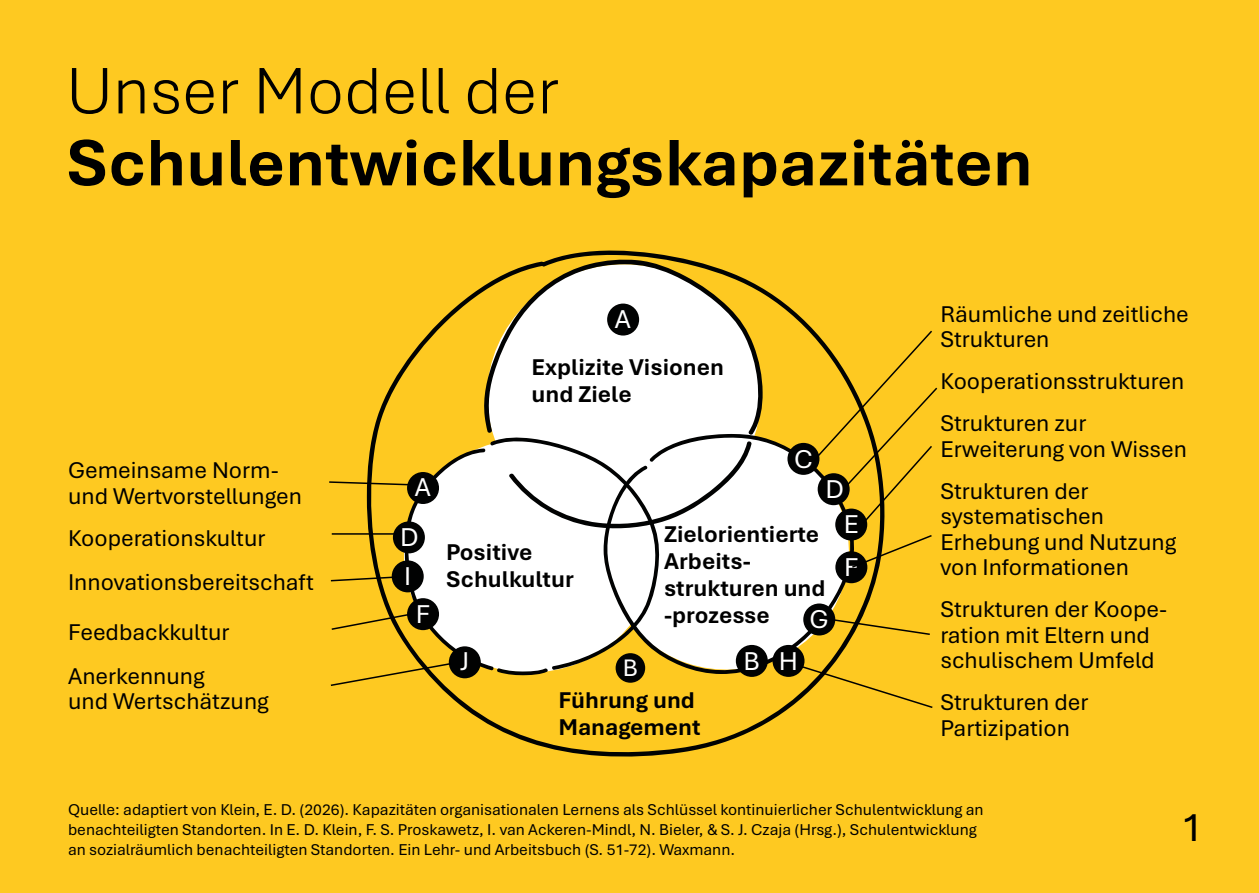
<style>
.page{position:relative;width:1259px;height:893px;background:#fec921}
.page>*{position:absolute;margin:0;border:0;box-sizing:border-box;transform-origin:0 0}
.t1{font:700 69px "Aptos";color:#000}
.t2{font:300 69px "Aptos";color:#000}
.t3{font:42px "Aptos";color:#000}
.t4{font:27px/34.8px "Aptos";color:#fff}
.t5{font:25.2px "Aptos";color:#fff}
.t6{font:24px/25.5px "Aptos";color:#000}
.t7{font:700 24px/27px "Aptos";color:#000}
.t8{font:16.5px/19.8px "Aptos";color:#000}
</style>
<div class="page">
<svg style="left:372px;top:251px;width:512px;height:505px"></svg>
<svg style="left:603px;top:434px;width:252px;height:240px;background:#f5eed5"></svg>
<svg style="left:482px;top:259px;width:281px;height:177px;fill:#fff"></svg>
<div style="left:607px;top:304px;width:32px;height:32px;background:#010202;border-radius:50%"></div>
<div style="left:787px;top:443px;width:32px;height:32px;background:#010202;border-radius:50%"></div>
<div style="left:835px;top:509px;width:32px;height:32px;background:#010202;border-radius:50%"></div>
<div style="left:835px;top:551px;width:32px;height:32px;background:#010202;border-radius:50%"></div>
<div style="left:803px;top:603px;width:32px;height:32px;background:#010202;border-radius:50%"></div>
<div style="left:772px;top:645px;width:32px;height:32px;background:#010202;border-radius:50%"></div>
<div style="left:736px;top:645px;width:32px;height:32px;background:#010202;border-radius:50%"></div>
<svg style="left:811px;top:329px;width:127px;height:196px"></svg>
<svg style="left:850px;top:534px;width:82px;height:35px"></svg>
<svg style="left:820px;top:616px;width:110px;height:20px"></svg>
<svg style="left:798px;top:664px;width:135px;height:45px"></svg>
<svg style="left:329px;top:437px;width:423px;height:250px"></svg>
<h1 class="t2" style="left:66px;top:44px;width:494px">Unser Modell der</h1>
<h1 class="t1" style="left:66px;top:116px;width:968px">Schulentwicklungskapazitäten</h1>
<p class="t6" style="left:68px;top:456px;width:235px">Gemeinsame Norm&shy;und Wertvorstellungen</p>
<p class="t6" style="left:68px;top:515px;width:247px;line-height:43.8px">Kooperationskultur<br>Innovationsbereitschaft</p>
<p class="t6" style="left:68px;top:618px;width:163px">Feedbackkultur</p>
<p class="t6" style="left:68px;top:662px;width:202px">Anerkennung<br>und Wertschätzung</p>
<p class="t4" style="left:615px;top:300px;width:17px">A</p>
<p class="t7" style="left:531px;top:353px;width:194px">Explizite Visionen und Ziele</p>
<p class="t6" style="left:940px;top:300px;width:250px">Räumliche und zeitliche<br>Strukturen</p>
<p class="t6" style="left:940px;top:368px;width:245px">Kooperationsstrukturen</p>
<p class="t4" style="left:794px;top:441px;width:20px">C</p>
<p class="t6" style="left:940px;top:410px;width:248px">Strukturen zur<br>Erweiterung von Wissen</p>
<p class="t4" style="left:415px;top:469px;width:17px">A</p>
<p class="t4" style="left:400px;top:518px;width:20px">D</p>
<p class="t4" style="left:404px;top:558px;width:9px">I</p>
<p class="t4" style="left:416px;top:595px;width:16px">F</p>
<p class="t7" style="left:446px;top:538px;width:129px">Positive<br>Schulkultur</p>
<p class="t4" style="left:843px;top:471px;width:17px;text-indent:-18px">D<br>E</p>
<p class="t4" style="left:844px;top:548px;width:16px">F</p>
<p class="t7" style="left:664px;top:520px;width:163px">Zielorientierte<br>Arbeits&shy;strukturen und -prozesse</p>
<p class="t4" style="left:809px;top:601px;width:21px">G</p>
<p class="t4" style="left:460px;top:643px;width:10px">J</p>
<p class="t5" style="left:623px;top:650px;width:17px">B</p>
<p class="t4" style="left:743px;top:643px;width:56px">B H</p>
<p class="t6" style="left:940px;top:477px;width:237px">Strukturen der systematischen<br>Erhebung und Nutzung von Informationen</p>
<p class="t6" style="left:940px;top:596px;width:228px">Strukturen der Koope&shy;ration mit Eltern und schulischem Umfeld</p>
<p class="t7" style="left:558px;top:685px;width:144px">Führung und<br>Management</p>
<p class="t6" style="left:940px;top:689px;width:149px">Strukturen der<br>Partizipation</p>
<p class="t8" style="left:68px;top:799px;width:917px">Quelle: adaptiert von Klein, E. D. (2026). Kapazitäten organisationalen Lernens als Schlüssel kontinuierlicher Schulentwicklung an benachteiligten Standorten. In E. D. Klein, F. S. Proskawetz, I. van Ackeren-Mindl, N. Bieler, &amp; S. J. Czaja (Hrsg.), Schulentwicklung an sozialräumlich benachteiligten Standorten. Ein Lehr- und Arbeitsbuch (S. 51-72). Waxmann.</p>
<h2 class="t3" style="left:1181px;top:799px;width:24px">1</h2>
</div>
